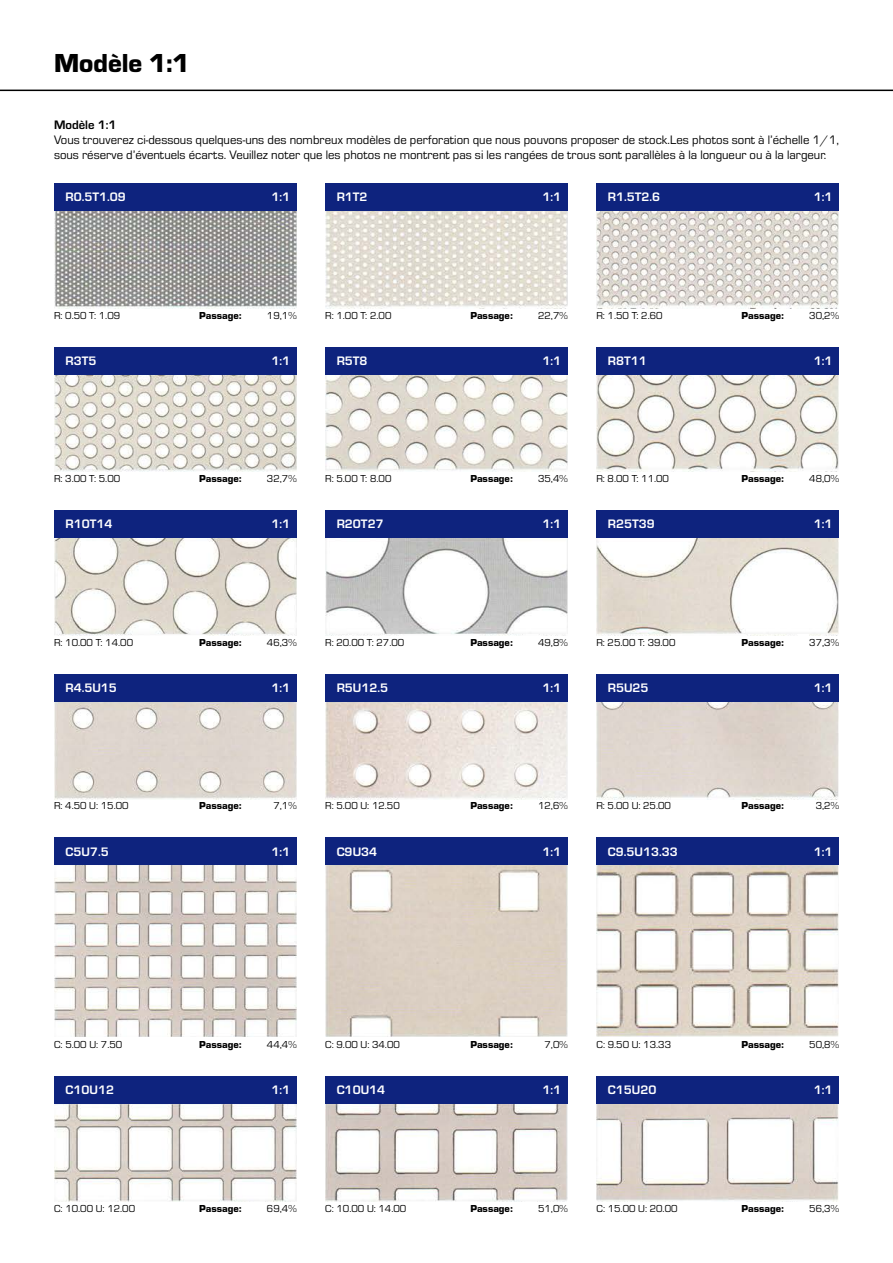
<style>
.page{position:relative;width:893px;height:1263px;background:#fff}
.page>*{position:absolute;margin:0;border:0;box-sizing:border-box;transform-origin:0 0}
.t1{font:900 27px "Eurostile";color:#000}
.t2{font:12.75px/15.3px "Eurostile";color:#000}
.t3{font:700 12.75px "Eurostile";color:#fff}
.t4{font:700 12.75px "Eurostile";color:#000}
.t5{font:10.5px "Eurostile";color:#000}
.t6{font:900 10.5px "Eurostile";letter-spacing:-.005em;color:#000}
</style>
<div class="page">
<hr style="left:0;top:90px;width:893px;height:1px;background:#000">
<img style="left:54px;top:210px;width:243px;height:98px">
<div style="left:54px;top:183px;width:243px;height:27px;background:#0e237e"></div>
<img style="left:54px;top:374px;width:243px;height:98px">
<div style="left:54px;top:347px;width:243px;height:27px;background:#0e237e"></div>
<img style="left:54px;top:538px;width:243px;height:97px">
<div style="left:54px;top:510px;width:243px;height:28px;background:#0e237e"></div>
<img style="left:54px;top:701px;width:243px;height:98px">
<div style="left:54px;top:674px;width:243px;height:27px;background:#0e237e"></div>
<img style="left:54px;top:1104px;width:243px;height:97px">
<div style="left:54px;top:1076px;width:243px;height:28px;background:#0e237e"></div>
<img style="left:325px;top:1104px;width:243px;height:97px">
<div style="left:325px;top:1076px;width:243px;height:28px;background:#0e237e"></div>
<img style="left:596px;top:1104px;width:243px;height:97px">
<div style="left:596px;top:1076px;width:243px;height:28px;background:#0e237e"></div>
<img style="left:54px;top:865px;width:243px;height:171px">
<div style="left:54px;top:838px;width:243px;height:27px;background:#0e237e"></div>
<img style="left:325px;top:865px;width:243px;height:171px">
<div style="left:325px;top:838px;width:243px;height:27px;background:#0e237e"></div>
<img style="left:596px;top:865px;width:243px;height:171px">
<div style="left:596px;top:838px;width:243px;height:27px;background:#0e237e"></div>
<img style="left:325px;top:701px;width:243px;height:98px">
<div style="left:325px;top:674px;width:243px;height:27px;background:#0e237e"></div>
<img style="left:596px;top:701px;width:243px;height:98px">
<div style="left:596px;top:674px;width:243px;height:27px;background:#0e237e"></div>
<img style="left:325px;top:538px;width:243px;height:97px">
<div style="left:325px;top:510px;width:243px;height:28px;background:#0e237e"></div>
<img style="left:596px;top:538px;width:243px;height:97px">
<div style="left:596px;top:510px;width:243px;height:28px;background:#0e237e"></div>
<img style="left:325px;top:374px;width:243px;height:98px">
<div style="left:325px;top:347px;width:243px;height:27px;background:#0e237e"></div>
<img style="left:596px;top:374px;width:243px;height:98px">
<div style="left:596px;top:347px;width:243px;height:27px;background:#0e237e"></div>
<img style="left:596px;top:210px;width:243px;height:98px">
<div style="left:596px;top:183px;width:243px;height:27px;background:#0e237e"></div>
<img style="left:325px;top:210px;width:243px;height:98px">
<div style="left:325px;top:183px;width:243px;height:27px;background:#0e237e"></div>
<h1 class="t1" style="left:54px;top:44px;width:137px">Modèle 1:1</h1>
<p class="t4" style="left:54px;top:115px;width:64px">Modèle 1:1</p>
<p class="t2" style="left:54px;top:132px;width:786px">Vous trouverez ci-dessous quelques-uns des nombreux modèles de perforation que nous pouvons proposer de stock.Les photos sont à l’échelle 1/1, sous réserve d’éventuels écarts. Veuillez noter que les photos ne montrent pas si les rangées de trous sont parallèles à la longueur ou à la largeur.</p>
<p class="t3" style="left:65px;top:188px;width:62px">R0.5T1.09</p>
<p class="t3" style="left:337px;top:188px;width:32px">R1T2</p>
<p class="t3" style="left:608px;top:188px;width:54px">R1.5T2.6</p>
<p class="t3" style="left:271px;top:188px;width:20px">1:1</p>
<p class="t3" style="left:543px;top:188px;width:20px">1:1</p>
<p class="t3" style="left:814px;top:188px;width:20px">1:1</p>
<p class="t5" style="left:54px;top:308px;width:68px">R: 0.50 T: 1.09</p>
<p class="t6" style="left:199px;top:308px;width:44px">Passage:</p>
<p class="t5" style="left:267px;top:308px;width:31px">19,1%</p>
<p class="t5" style="left:325px;top:308px;width:68px">R: 1.00 T: 2.00</p>
<p class="t6" style="left:470px;top:308px;width:44px">Passage:</p>
<p class="t5" style="left:538px;top:308px;width:31px">22,7%</p>
<p class="t5" style="left:596px;top:308px;width:68px">R: 1.50 T: 2.60</p>
<p class="t6" style="left:742px;top:308px;width:44px">Passage:</p>
<p class="t5" style="left:809px;top:308px;width:31px">30,2%</p>
<p class="t3" style="left:65px;top:351px;width:32px">R3T5</p>
<p class="t3" style="left:271px;top:351px;width:20px">1:1</p>
<p class="t3" style="left:337px;top:351px;width:32px">R5T8</p>
<p class="t3" style="left:543px;top:351px;width:20px">1:1</p>
<p class="t3" style="left:608px;top:351px;width:40px">R8T11</p>
<p class="t3" style="left:814px;top:351px;width:20px">1:1</p>
<p class="t5" style="left:54px;top:472px;width:68px">R: 3.00 T: 5.00</p>
<p class="t6" style="left:199px;top:471px;width:44px">Passage:</p>
<p class="t5" style="left:267px;top:472px;width:31px">32,7%</p>
<p class="t5" style="left:325px;top:472px;width:68px">R: 5.00 T: 8.00</p>
<p class="t6" style="left:470px;top:471px;width:44px">Passage:</p>
<p class="t5" style="left:538px;top:472px;width:31px">35,4%</p>
<p class="t5" style="left:596px;top:472px;width:74px">R: 8.00 T: 11.00</p>
<p class="t6" style="left:742px;top:471px;width:44px">Passage:</p>
<p class="t5" style="left:809px;top:472px;width:31px">48,0%</p>
<p class="t3" style="left:65px;top:515px;width:48px">R10T14</p>
<p class="t3" style="left:271px;top:515px;width:20px">1:1</p>
<p class="t3" style="left:337px;top:515px;width:48px">R20T27</p>
<p class="t3" style="left:543px;top:515px;width:20px">1:1</p>
<p class="t3" style="left:608px;top:515px;width:48px">R25T39</p>
<p class="t3" style="left:814px;top:515px;width:20px">1:1</p>
<p class="t5" style="left:54px;top:635px;width:81px">R: 10.00 T: 14.00</p>
<p class="t6" style="left:199px;top:635px;width:44px">Passage:</p>
<p class="t5" style="left:267px;top:635px;width:31px">46,3%</p>
<p class="t5" style="left:325px;top:635px;width:81px">R: 20.00 T: 27.00</p>
<p class="t6" style="left:470px;top:635px;width:44px">Passage:</p>
<p class="t5" style="left:538px;top:635px;width:31px">49,8%</p>
<p class="t5" style="left:596px;top:635px;width:81px">R: 25.00 T: 39.00</p>
<p class="t6" style="left:742px;top:635px;width:44px">Passage:</p>
<p class="t5" style="left:809px;top:635px;width:31px">37,3%</p>
<p class="t3" style="left:65px;top:679px;width:53px">R4.5U15</p>
<p class="t3" style="left:271px;top:679px;width:20px">1:1</p>
<p class="t3" style="left:337px;top:679px;width:53px">R5U12.5</p>
<p class="t3" style="left:543px;top:679px;width:20px">1:1</p>
<p class="t3" style="left:608px;top:679px;width:42px">R5U25</p>
<p class="t3" style="left:814px;top:679px;width:20px">1:1</p>
<p class="t5" style="left:54px;top:799px;width:76px">R: 4.50 U: 15.00</p>
<p class="t6" style="left:199px;top:798px;width:44px">Passage:</p>
<p class="t5" style="left:273px;top:799px;width:25px">7,1%</p>
<p class="t5" style="left:325px;top:799px;width:76px">R: 5.00 U: 12.50</p>
<p class="t6" style="left:470px;top:798px;width:44px">Passage:</p>
<p class="t5" style="left:538px;top:799px;width:31px">12,6%</p>
<p class="t5" style="left:596px;top:799px;width:76px">R: 5.00 U: 25.00</p>
<p class="t6" style="left:742px;top:798px;width:44px">Passage:</p>
<p class="t5" style="left:816px;top:799px;width:25px">3,2%</p>
<p class="t3" style="left:65px;top:842px;width:45px">C5U7.5</p>
<p class="t3" style="left:271px;top:842px;width:20px">1:1</p>
<p class="t3" style="left:337px;top:842px;width:42px">C9U34</p>
<p class="t3" style="left:543px;top:842px;width:20px">1:1</p>
<p class="t3" style="left:608px;top:842px;width:71px">C9.5U13.33</p>
<p class="t3" style="left:814px;top:842px;width:20px">1:1</p>
<p class="t5" style="left:54px;top:1037px;width:70px">C: 5.00 U: 7.50</p>
<p class="t6" style="left:199px;top:1037px;width:44px">Passage:</p>
<p class="t5" style="left:267px;top:1037px;width:31px">44,4%</p>
<p class="t5" style="left:325px;top:1037px;width:76px">C: 9.00 U: 34.00</p>
<p class="t6" style="left:470px;top:1037px;width:44px">Passage:</p>
<p class="t5" style="left:544px;top:1037px;width:25px">7,0%</p>
<p class="t5" style="left:596px;top:1037px;width:76px">C: 9.50 U: 13.33</p>
<p class="t6" style="left:742px;top:1037px;width:44px">Passage:</p>
<p class="t5" style="left:809px;top:1037px;width:31px">50,8%</p>
<p class="t3" style="left:65px;top:1081px;width:50px">C10U12</p>
<p class="t3" style="left:271px;top:1081px;width:20px">1:1</p>
<p class="t3" style="left:337px;top:1081px;width:50px">C10U14</p>
<p class="t3" style="left:543px;top:1081px;width:20px">1:1</p>
<p class="t3" style="left:608px;top:1081px;width:50px">C15U20</p>
<p class="t3" style="left:814px;top:1081px;width:20px">1:1</p>
<p class="t5" style="left:54px;top:1201px;width:83px">C: 10.00 U: 12.00</p>
<p class="t6" style="left:199px;top:1201px;width:44px">Passage:</p>
<p class="t5" style="left:267px;top:1201px;width:31px">69,4%</p>
<p class="t5" style="left:325px;top:1201px;width:83px">C: 10.00 U: 14.00</p>
<p class="t6" style="left:470px;top:1201px;width:44px">Passage:</p>
<p class="t5" style="left:538px;top:1201px;width:31px">51,0%</p>
<p class="t5" style="left:596px;top:1201px;width:83px">C: 15.00 U: 20.00</p>
<p class="t6" style="left:742px;top:1201px;width:44px">Passage:</p>
<p class="t5" style="left:809px;top:1201px;width:31px">56,3%</p>
</div>
